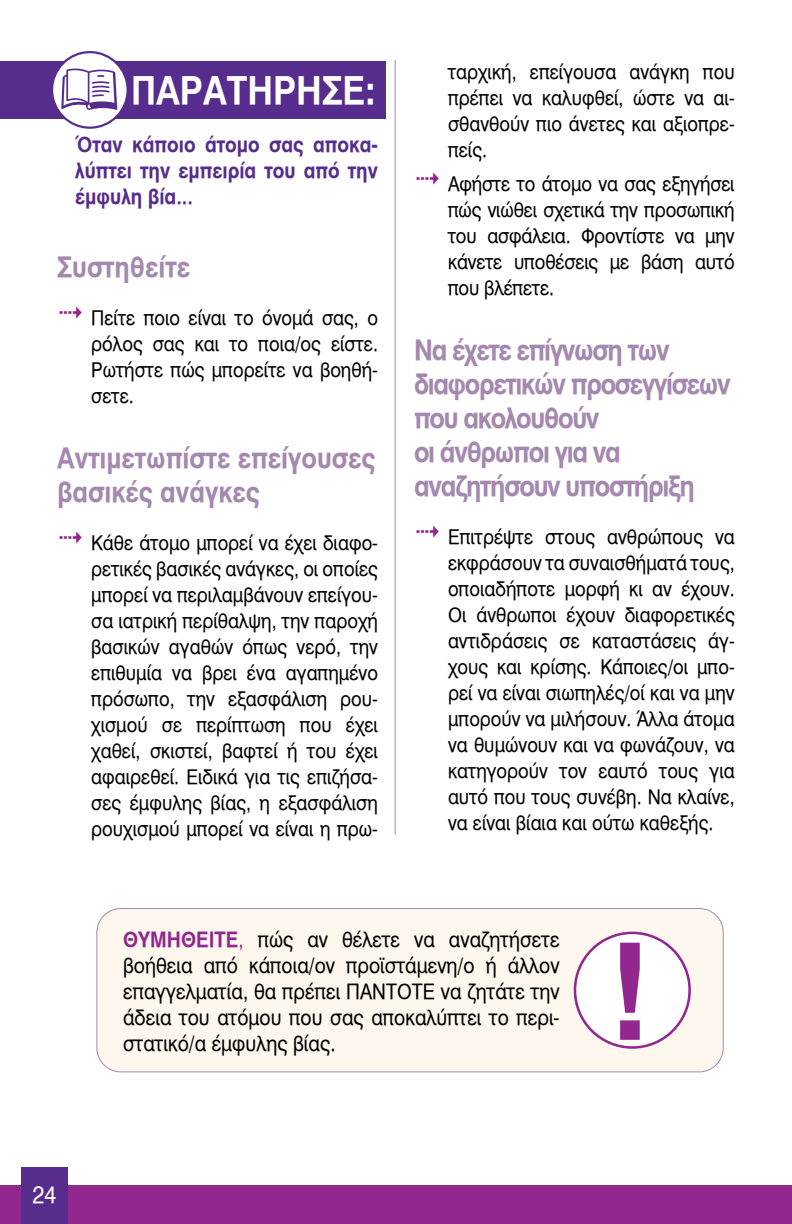
<style>
.page{position:relative;width:792px;height:1224px;background:#fff}
.page>*{position:absolute;margin:0;border:0;box-sizing:border-box;transform-origin:0 0}
.t1{font:38px "UB Helvetica Bold";color:#fff;scale:.9 1}
.t2{font:28px/34px "UB Helvetica Bold";letter-spacing:-.05em;color:#a588b0;scale:.9 1}
.t3{font:28px/34px "UB Helvetica Bold";color:#a588b0;scale:.9 1}
.t4{font:24px "UB Helvetica";color:#fff;scale:.9 1}
.t5{font:21px/26px "UB Helvetica";color:#000;text-align:justify;scale:.9 1}
.t6{font:21px/26px "UB Helvetica Bold";color:#562c8d;text-align:justify;scale:.9 1}
.t7{font:20px/26px "UB Helvetica";color:#000;text-align:justify;scale:.9 1}
.s1{color:#92278f}
.s2{font-family:"UB Helvetica Bold";color:#92278f}
</style>
<div class="page">
<div style="left:0;top:1185px;width:792px;height:39px;background:#92278f"></div>
<div style="left:21px;top:1167px;width:47px;height:57px;background:#562c8d"></div>
<div style="left:97px;top:908px;width:626px;height:164px;background:#fdf7ed;border-radius:24px"></div>
<div style="left:96px;top:908px;width:628px;height:164px;border:1px solid #a588b0;border-radius:24px"></div>
<div style="left:575px;top:933px;width:115px;height:114px;background:#fff;border-radius:50%"></div>
<div style="left:574px;top:932px;width:117px;height:117px;border:3px solid #92278f;border-radius:50%"></div>
<svg style="left:620px;top:943px;width:20px;height:97px"></svg>
<hr style="left:395px;top:60px;width:1px;height:775px;background:#a588b0">
<div style="left:0;top:61px;width:386px;height:58px;background:#562c8d"></div>
<svg style="left:52px;top:52px;width:76px;height:76px;fill:#fff"></svg>
<div style="left:51px;top:51px;width:78px;height:78px;border:2px solid #562c8d;border-radius:50%"></div>
<svg style="left:61px;top:67px;width:56px;height:43px"></svg>
<h1 class="t1" style="left:131px;top:68px;width:273px">ΠΑΡΑΤΗΡΗΣΕ:</h1>
<p class="t6" style="left:75px;top:131px;width:338px">Όταν κάποιο άτομο σας αποκα&shy;λύπτει την εμπειρία του από την έμφυλη βία…</p>
<h2 class="t3" style="left:57px;top:250px;width:149px">Συστηθείτε</h2>
<p class="t7" style="left:91px;top:305px;width:320px;text-indent:-34px"><span class="s1">✔</span> Πείτε ποιο είναι το όνομά σας, ο ρόλος σας και το ποια/ος είστε.<br>Ρωτήστε πώς μπορείτε να βοηθή&shy;σετε.</p>
<h2 class="t3" style="left:57px;top:441px;width:355px">Αντιμετωπίστε επείγουσες βασικές ανάγκες</h2>
<p class="t7" style="left:91px;top:530px;width:320px;text-indent:-34px"><span class="s1">✔</span> Κάθε άτομο μπορεί να έχει διαφο&shy;ρετικές βασικές ανάγκες, οι οποίες μπορεί να περιλαμβάνουν επείγου&shy;σα ιατρική περίθαλψη, την παροχή βασικών αγαθών όπως νερό, την επιθυμία να βρει ένα αγαπημένο πρόσωπο, την εξασφάλιση ρου&shy;χισμού σε περίπτωση που έχει χαθεί, σκιστεί, βαφτεί ή του έχει αφαιρεθεί. Ειδικά για τις επιζήσα&shy;σες έμφυλης βίας, η εξασφάλιση ρουχισμού μπορεί να είναι η πρω-</p>
<p class="t7" style="left:448px;top:59px;width:320px">ταρχική, επείγουσα ανάγκη που πρέπει να καλυφθεί, ώστε να αι&shy;σθανθούν πιο άνετες και αξιοπρε&shy;πείς.</p>
<p class="t7" style="left:448px;top:171px;width:320px;text-indent:-34px"><span class="s1">✔</span> Αφήστε το άτομο να σας εξηγήσει πώς νιώθει σχετικά την προσωπική του ασφάλεια. Φροντίστε να μην κάνετε υποθέσεις με βάση αυτό που βλέπετε.</p>
<h2 class="t2" style="left:414px;top:333px;width:353px">Να έχετε επίγνωση των διαφορετικών προσεγγίσεων που ακολουθούν<br>οι άνθρωποι για να αναζητήσουν υποστήριξη</h2>
<p class="t7" style="left:448px;top:524px;width:320px;text-indent:-34px"><span class="s1">✔</span> Επιτρέψτε στους ανθρώπους να εκφράσουν τα συναισθήματά τους, οποιαδήποτε μορφή κι αν έχουν.<br>Οι άνθρωποι έχουν διαφορετικές αντιδράσεις σε καταστάσεις άγ&shy;χους και κρίσης. Κάποιες/οι μπο&shy;ρεί να είναι σιωπηλές/οί και να μην μπορούν να μιλήσουν. Άλλα άτομα να θυμώνουν και να φωνάζουν, να κατηγορούν τον εαυτό τους για αυτό που τους συνέβη. Να κλαίνε, να είναι βίαια και ούτω καθεξής.</p>
<p class="t4" style="left:32px;top:1181px;width:28px">24</p>
<p class="t5" style="left:123px;top:926px;width:487px"><span class="s2">ΘΥΜΗΘΕΙΤΕ</span><span class="s1">,</span> πώς αν θέλετε να αναζητήσετε βοήθεια από κάποια/ον προϊστάμενη/ο ή άλλον επαγγελματία, θα πρέπει ΠΑΝΤΟΤΕ να ζητάτε την άδεια του ατόμου που σας αποκαλύπτει το περι&shy;στατικό/α έμφυλης βίας.</p>
</div>
